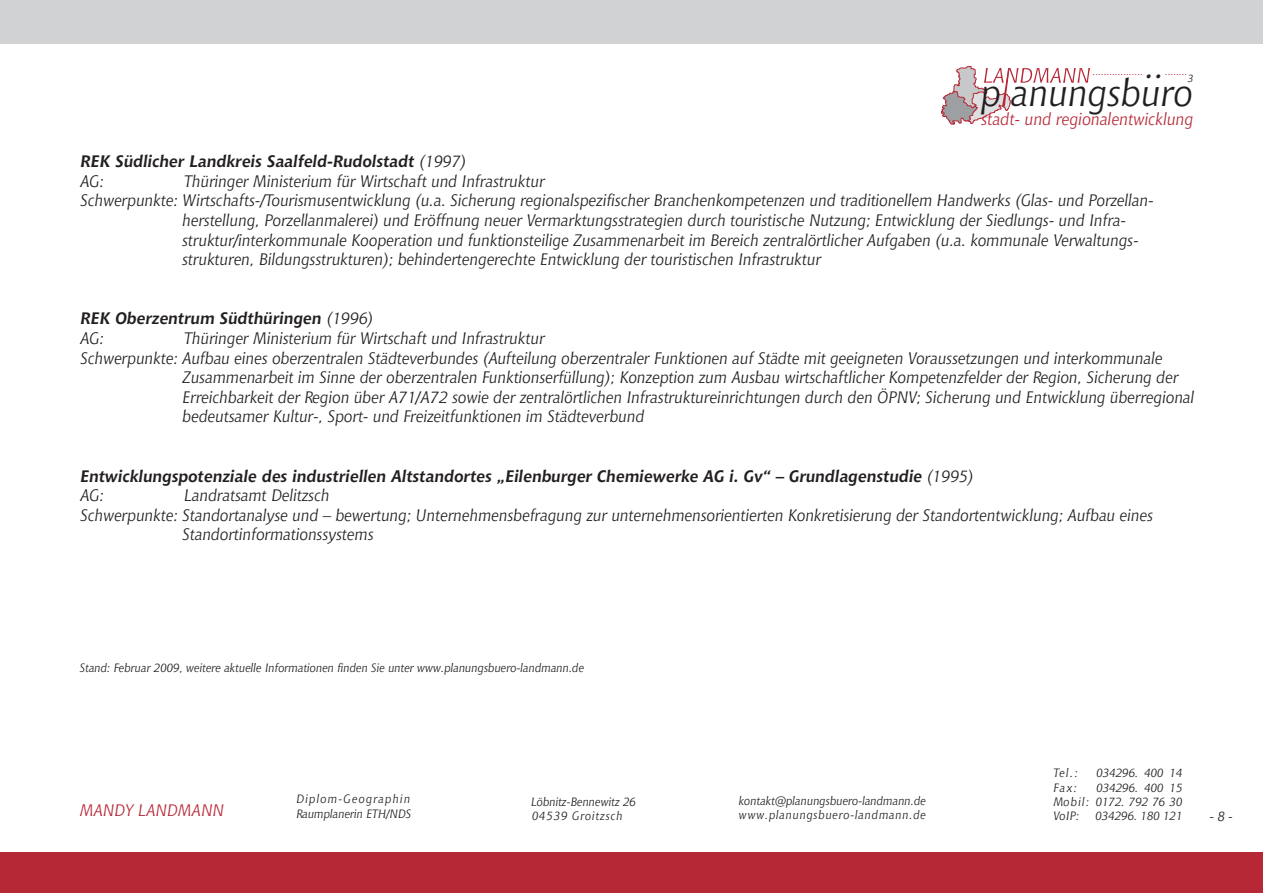
<style>
.page{position:relative;width:1263px;height:893px;background:#fff}
.page>*{position:absolute;margin:0;border:0;box-sizing:border-box;transform-origin:0 0}
.t1{font:italic 37.95px "Chianti BT";color:#231f20}
.t2{font:italic 36.15px "Chianti BT";color:#231f20}
.t3{font:italic 16.95px "Chianti BT";color:#b72837}
.t4{font:italic 16.5px "Chianti BT";color:#231f20}
.t5{font:italic 700 16.5px/19.6px "Chianti BT";color:#231f20}
.t6{font:italic 16.5px "Chianti BT";color:#b72837}
.t7{font:italic 13.5px "Chianti BT";color:#231f20}
.t8{font:italic 12px/14.2px "Chianti BT";color:#231f20}
.t9{font:italic 10.5px "Chianti BT";color:#231f20}
.t10{font:italic 10.35px "Chianti BT";color:#b72837}
.s1{font-weight:400}
</style>
<div class="page">
<div style="left:0;top:0;width:1263px;height:44px;background:#d1d2d4"></div>
<div style="left:0;top:852px;width:1263px;height:41px;background:#b72837"></div>
<svg style="left:941px;top:66px;width:149px;height:59px"></svg>
<p class="t10" style="left:1093px;top:68px;width:52px">..................</p>
<h2 class="t2" style="left:1145px;top:50px;width:21px">..</h2>
<p class="t10" style="left:1165px;top:67px;width:24px">........</p>
<p class="t9" style="left:1188px;top:74px;width:7px">3</p>
<h1 class="t1" style="left:981px;top:77px;width:214px">p anungsburo</h1>
<p class="t3" style="left:981px;top:112px;width:213px">stadt- und regionalentwicklung</p>
<p class="t5" style="left:80px;top:153px;width:387px">REK Südlicher Landkreis Saalfeld-Rudolstadt <span class="s1">(1997)<br>AG:</span></p>
<p class="t4" style="left:184px;top:174px;width:362px">Thüringer Ministerium für Wirtschaft und Infrastruktur</p>
<p class="t4" style="left:80px;top:194px;width:1075px">Schwerpunkte: Wirtschafts-/Tourismusentwicklung (u.a. Sicherung regionalspezifischer Branchenkompetenzen und traditionellem Handwerks (Glas- und Porzellan-</p>
<p class="t4" style="left:182px;top:213px;width:945px">herstellung, Porzellanmalerei) und Eröffnung neuer Vermarktungsstrategien durch touristische Nutzung; Entwicklung der Siedlungs- und Infra-</p>
<p class="t4" style="left:182px;top:233px;width:958px">struktur/interkommunale Kooperation und funktionsteilige Zusammenarbeit im Bereich zentralörtlicher Aufgaben (u.a. kommunale Verwaltungs-</p>
<p class="t4" style="left:182px;top:253px;width:640px">strukturen, Bildungsstrukturen); behindertengerechte Entwicklung der touristischen Infrastruktur</p>
<p class="t5" style="left:80px;top:310px;width:295px">REK Oberzentrum Südthüringen <span class="s1">(1996)<br>AG:</span></p>
<p class="t4" style="left:184px;top:331px;width:362px">Thüringer Ministerium für Wirtschaft und Infrastruktur</p>
<p class="t4" style="left:80px;top:351px;width:1084px">Schwerpunkte: Aufbau eines oberzentralen Städteverbundes (Aufteilung oberzentraler Funktionen auf Städte mit geeigneten Voraussetzungen und interkommunale</p>
<p class="t4" style="left:182px;top:371px;width:997px">Zusammenarbeit im Sinne der oberzentralen Funktionserfüllung); Konzeption zum Ausbau wirtschaftlicher Kompetenzfelder der Region, Sicherung der</p>
<p class="t4" style="left:182px;top:390px;width:1013px">Erreichbarkeit der Region über A71/A72 sowie der zentralörtlichen Infrastruktureinrichtungen durch den ÖPNV; Sicherung und Entwicklung überregional</p>
<p class="t4" style="left:182px;top:410px;width:463px">bedeutsamer Kultur-, Sport- und Freizeitfunktionen im Städteverbund</p>
<p class="t5" style="left:80px;top:467px;width:895px">Entwicklungspotenziale des industriellen Altstandortes „Eilenburger Chemiewerke AG i. Gv“ – Grundlagenstudie <span class="s1">(1995)<br>AG:</span></p>
<p class="t4" style="left:184px;top:489px;width:147px">Landratsamt Delitzsch</p>
<p class="t4" style="left:80px;top:508px;width:1074px">Schwerpunkte: Standortanalyse und – bewertung; Unternehmensbefragung zur unternehmensorientierten Konkretisierung der Standortentwicklung; Aufbau eines</p>
<p class="t4" style="left:182px;top:528px;width:193px">Standortinformationssystems</p>
<p class="t8" style="left:80px;top:661px;width:506px">Stand: Februar 2009, weitere aktuelle Informationen finden Sie unter www.planungsbuero-landmann.de</p>
<p class="t6" style="left:80px;top:803px;width:146px">MANDY LANDMANN</p>
<p class="t8" style="left:296px;top:792px;width:117px;line-height:14.9px">Diplom-Geographin<br>Raumplanerin ETH/NDS</p>
<p class="t8" style="left:531px;top:796px;width:106px">Löbnitz-Bennewitz 26<br>04539 Groitzsch</p>
<p class="t8" style="left:739px;top:795px;width:189px">kontakt@planungsbuero-landmann.de www.planungsbuero-landmann.de</p>
<p class="t8" style="left:1053px;top:767px;width:26px">Tel.:</p>
<p class="t8" style="left:1096px;top:767px;width:88px">034296. 400 14</p>
<p class="t8" style="left:1053px;top:781px;width:25px">Fax:</p>
<p class="t8" style="left:1053px;top:781px;width:131px;text-align:justify;text-indent:43px">034296. 400 15<br>Mobil: 0172. 792 76 30<br>VoIP:</p>
<p class="t8" style="left:1095px;top:810px;width:89px">034296. 180 121</p>
<p class="t7" style="left:1210px;top:811px;width:25px">- 8 -</p>
</div>
